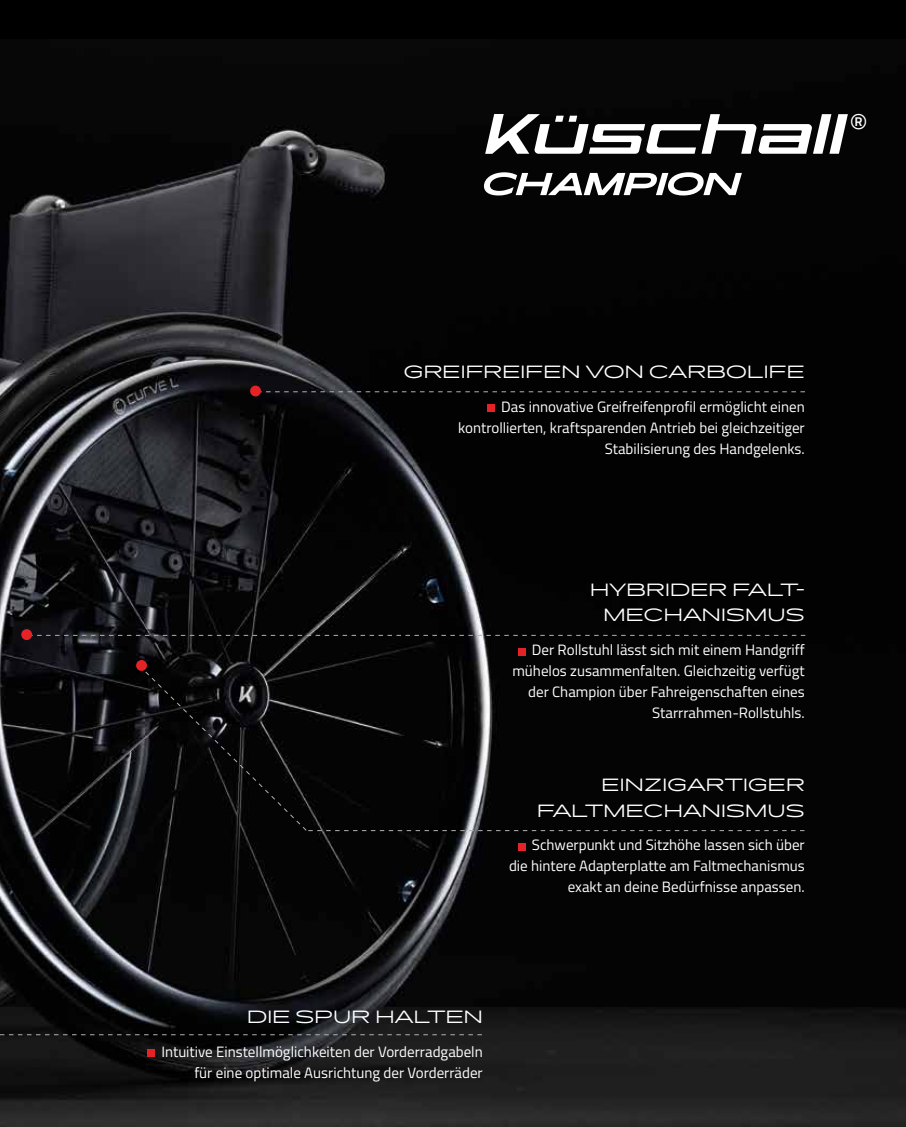
<style>
.page{position:relative;width:906px;height:1127px;background:#070707}
.page>*{position:absolute;margin:0;border:0;box-sizing:border-box;transform-origin:0 0}
.t1{font:28.5px "Titillium Web";color:#fff}
.t2{font:300 17.25px/25.5px "Pano";letter-spacing:.01em;color:#fff;text-align:right}
.t3{font:15px/21px "Titillium Web";color:#fff;text-align:right}
</style>
<div class="page">
<img style="left:0;top:113px;width:906px;height:1014px">
<svg style="left:261px;top:391px;width:544px;height:1px"></svg>
<div style="left:250px;top:386px;width:11px;height:10px;background:#e52326;border-radius:50%"></div>
<svg style="left:32px;top:635px;width:773px;height:1px"></svg>
<div style="left:21px;top:629px;width:11px;height:11px;background:#e52326;border-radius:50%"></div>
<svg style="left:144px;top:671px;width:660px;height:160px"></svg>
<div style="left:136px;top:660px;width:11px;height:11px;background:#e52326;border-radius:50%"></div>
<svg style="left:0;top:1034px;width:482px;height:1px"></svg>
<div style="left:148px;top:1049px;width:7px;height:8px;background:#e52326"></div>
<div style="left:518px;top:843px;width:7px;height:7px;background:#e52326"></div>
<div style="left:518px;top:648px;width:7px;height:7px;background:#e52326"></div>
<div style="left:487px;top:405px;width:7px;height:7px;background:#e52326"></div>
<svg style="left:485px;top:114px;width:363px;height:40px"></svg>
<svg style="left:484px;top:172px;width:258px;height:23px"></svg>
<h1 class="t1" style="left:849px;top:103px;width:20px">®</h1>
<p class="t2" style="left:404px;top:358px;width:402px">GREIFREIFEN VON CARBOLIFE</p>
<p class="t3" style="left:458px;top:395px;width:348px">Das innovative Greifreifenprofil ermöglicht einen kontrollierten, kraftsparenden Antrieb bei gleichzeitiger<br>Stabilisierung des Handgelenks.</p>
<p class="t2" style="left:590px;top:576px;width:216px">HYBRIDER FALT-<br>MECHANISMUS</p>
<p class="t3" style="left:512px;top:639px;width:294px">Der Rollstuhl lässt sich mit einem Handgriff mühelos zusammenfalten. Gleichzeitig verfügt der Champion über Fahreigenschaften eines Starrrahmen-Rollstuhls.</p>
<p class="t2" style="left:537px;top:772px;width:269px">EINZIGARTIGER<br>FALTMECHANISMUS</p>
<p class="t3" style="left:509px;top:834px;width:297px">Schwerpunkt und Sitzhöhe lassen sich über<br>die hintere Adapterplatte am Faltmechanismus exakt an deine Bedürfnisse anpassen.</p>
<p class="t2" style="left:247px;top:1003px;width:237px">DIE SPUR HALTEN</p>
<p class="t3" style="left:161px;top:1040px;width:323px">Intuitive Einstellmöglichkeiten der Vorderradgabeln für eine optimale Ausrichtung der Vorderräder</p>
</div>
